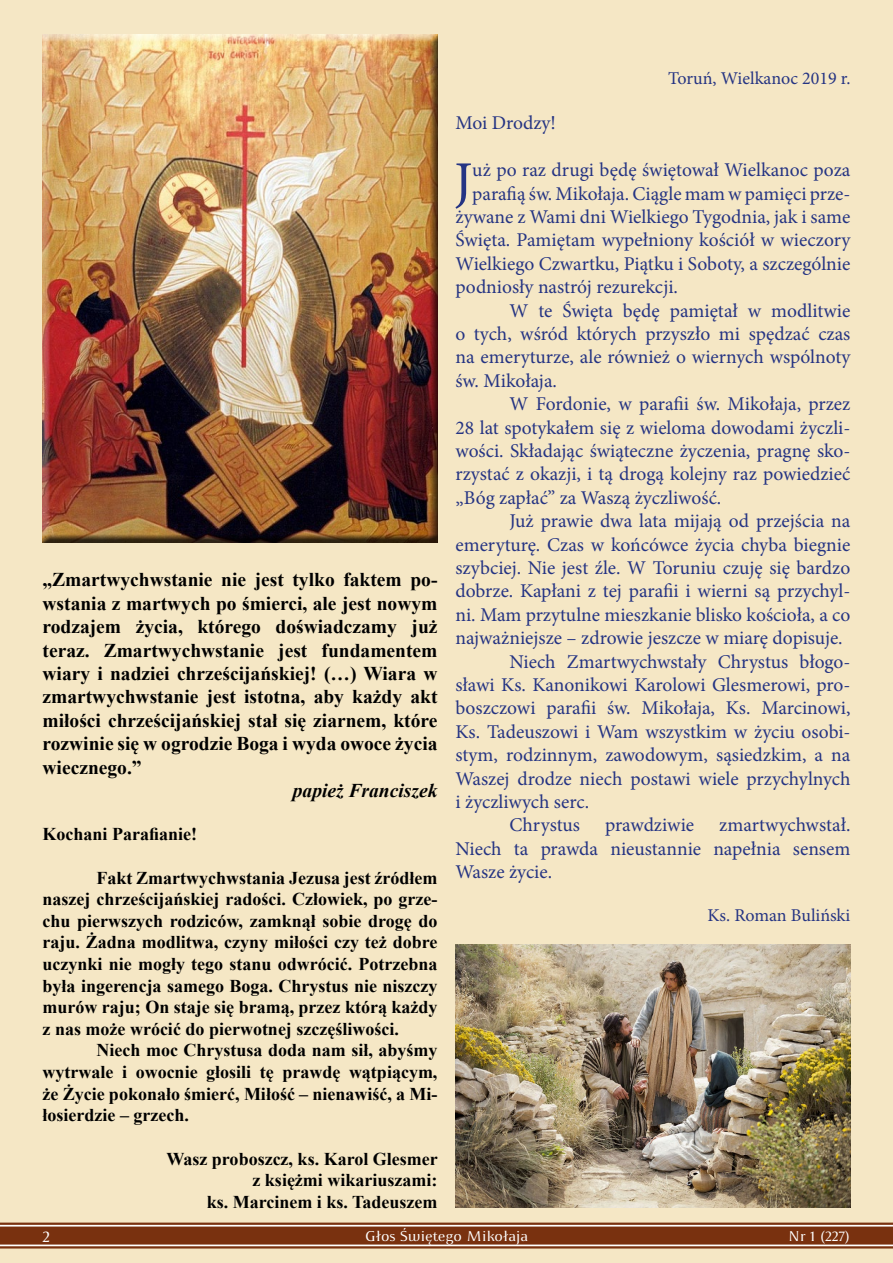
<style>
.page{position:relative;width:893px;height:1263px;background:#f5e7c5}
.page>*{position:absolute;margin:0;border:0;box-sizing:border-box;transform-origin:0 0}
.t1{font:55.5px "Minion Pro";color:#253483}
.t2{font:19.5px/23.4px "Minion Pro";color:#253483;text-align:justify}
.t3{font:700 19.5px/23.4px "Times New Roman";color:#000;text-align:justify}
.t4{font:italic 700 19.5px "Times New Roman";color:#000}
.t5{font:700 18px/21.6px "Times New Roman";color:#000;text-align:justify}
.t6{font:18px "Minion Pro";color:#253483}
.t7{font:16.5px "Apolonia";color:#fff}
.t8{font:15px "Apolonia";color:#fff}
</style>
<div class="page">
<hr style="left:0;top:1244px;width:893px;height:3px;background:#fff">
<hr style="left:0;top:1224px;width:893px;height:3px;background:#fff">
<div style="left:0;top:1226px;width:893px;height:18px;background:#79310f"></div>
<hr style="left:0;top:1222px;width:893px;height:3px;background:#79310f">
<hr style="left:0;top:1246px;width:893px;height:2px;background:#79310f">
<div style="left:37px;top:28px;width:409px;height:515px;background:#000;opacity:.75"></div>
<img style="left:455px;top:944px;width:395px;height:264px">
<p class="t3" style="left:43px;top:568px;width:396px">„Zmartwychwstanie nie jest tylko faktem po&shy;wstania z martwych po śmierci, ale jest nowym rodzajem życia, którego doświadczamy już teraz. Zmartwychwstanie jest fundamentem wiary i nadziei chrześcijańskiej! (…) Wiara w zmartwychwstanie jest istotna, aby każdy akt miłości chrześcijańskiej stał się ziarnem, które rozwinie się w ogrodzie Boga i wyda owoce życia wiecznego.”</p>
<p class="t4" style="left:293px;top:777px;width:146px">papież Franciszek</p>
<p class="t5" style="left:43px;top:823px;width:156px">Kochani Parafianie!</p>
<p class="t5" style="left:43px;top:866px;width:396px;text-indent:54px">Fakt Zmartwychwstania Jezusa jest źródłem naszej chrześcijańskiej radości. Człowiek, po grze&shy;chu pierwszych rodziców, zamknął sobie drogę do raju. Żadna modlitwa, czyny miłości czy też dobre uczynki nie mogły tego stanu odwrócić. Potrzebna była ingerencja samego Boga. Chrystus nie niszczy murów raju; On staje się bramą, przez którą każdy z nas może wrócić do pierwotnej szczęśliwości.</p>
<p class="t5" style="left:43px;top:1039px;width:396px;text-indent:54px">Niech moc Chrystusa doda nam sił, abyśmy wytrwale i owocnie głosili tę prawdę wątpiącym, że Życie pokonało śmierć, Miłość – nienawiść, a Mi&shy;łosierdzie – grzech.</p>
<p class="t5" style="left:166px;top:1147px;width:273px;text-align:right">Wasz proboszcz, ks. Karol Glesmer z księżmi wikariuszami:<br>ks. Marcinem i ks. Tadeuszem</p>
<p class="t6" style="left:668px;top:67px;width:184px">Toruń, Wielkanoc 2019 r.</p>
<p class="t2" style="left:455px;top:111px;width:102px">Moi Drodzy!</p>
<h1 class="t1" style="left:454px;top:145px;width:20px">J</h1>
<p class="t2" style="left:472px;top:158px;width:380px">uż po raz drugi będę świętował Wielkanoc poza</p>
<p class="t2" style="left:472px;top:182px;width:380px">parafią św. Mikołaja. Ciągle mam w pamięci prze-</p>
<p class="t2" style="left:455px;top:205px;width:396px">żywane z Wami dni Wielkiego Tygodnia, jak i same</p>
<p class="t2" style="left:455px;top:228px;width:396px">Święta. Pamiętam wypełniony kościół w wieczory</p>
<p class="t2" style="left:455px;top:252px;width:396px">Wielkiego Czwartku, Piątku i Soboty, a szczególnie</p>
<p class="t2" style="left:455px;top:275px;width:224px">podniosły nastrój rezurekcji.</p>
<p class="t2" style="left:509px;top:299px;width:342px">W te Święta będę pamiętał w modlitwie</p>
<p class="t2" style="left:455px;top:322px;width:396px">o tych, wśród których przyszło mi spędzać czas</p>
<p class="t2" style="left:455px;top:345px;width:396px">na emeryturze, ale również o wiernych wspólnoty</p>
<p class="t2" style="left:455px;top:369px;width:103px">św. Mikołaja.</p>
<p class="t2" style="left:509px;top:392px;width:342px">W Fordonie, w parafii św. Mikołaja, przez</p>
<p class="t2" style="left:455px;top:416px;width:396px">28 lat spotykałem się z wieloma dowodami życzli-</p>
<p class="t2" style="left:455px;top:439px;width:396px">wości. Składając świąteczne życzenia, pragnę sko-</p>
<p class="t2" style="left:455px;top:462px;width:396px">rzystać z okazji, i tą drogą kolejny raz powiedzieć</p>
<p class="t2" style="left:455px;top:486px;width:267px">„Bóg zapłać” za Waszą życzliwość.</p>
<p class="t2" style="left:509px;top:509px;width:342px">Już prawie dwa lata mijają od przejścia na</p>
<p class="t2" style="left:455px;top:533px;width:396px">emeryturę. Czas w końcówce życia chyba biegnie</p>
<p class="t2" style="left:455px;top:556px;width:396px">szybciej. Nie jest źle. W Toruniu czuję się bardzo</p>
<p class="t2" style="left:455px;top:579px;width:396px">dobrze. Kapłani z tej parafii i wierni są przychyl-</p>
<p class="t2" style="left:455px;top:603px;width:396px">ni. Mam przytulne mieszkanie blisko kościoła, a co</p>
<p class="t2" style="left:455px;top:626px;width:389px">najważniejsze – zdrowie jeszcze w miarę dopisuje.</p>
<p class="t2" style="left:509px;top:650px;width:342px">Niech Zmartwychwstały Chrystus błogo-</p>
<p class="t2" style="left:455px;top:673px;width:396px">sławi Ks. Kanonikowi Karolowi Glesmerowi, pro-</p>
<p class="t2" style="left:455px;top:696px;width:396px">boszczowi parafii św. Mikołaja, Ks. Marcinowi,</p>
<p class="t2" style="left:455px;top:720px;width:396px">Ks. Tadeuszowi i Wam wszystkim w życiu osobi-</p>
<p class="t2" style="left:455px;top:743px;width:396px">stym, rodzinnym, zawodowym, sąsiedzkim, a na</p>
<p class="t2" style="left:455px;top:767px;width:396px">Waszej drodze niech postawi wiele przychylnych</p>
<p class="t2" style="left:455px;top:790px;width:135px">i życzliwych serc.</p>
<p class="t2" style="left:509px;top:813px;width:72px">Chrystus</p>
<p class="t2" style="left:605px;top:813px;width:91px">prawdziwie</p>
<p class="t2" style="left:455px;top:813px;width:396px;text-indent:264px">zmartwychwstał.<br>Niech ta prawda nieustannie napełnia sensem Wasze życie.</p>
<p class="t6" style="left:707px;top:904px;width:145px">Ks. Roman Buliński</p>
<p class="t7" style="left:43px;top:1226px;width:9px">2</p>
<p class="t8" style="left:365px;top:1227px;width:165px">Głos Świętego Mikołaja</p>
<p class="t8" style="left:788px;top:1228px;width:64px">Nr 1 (227)</p>
</div>
